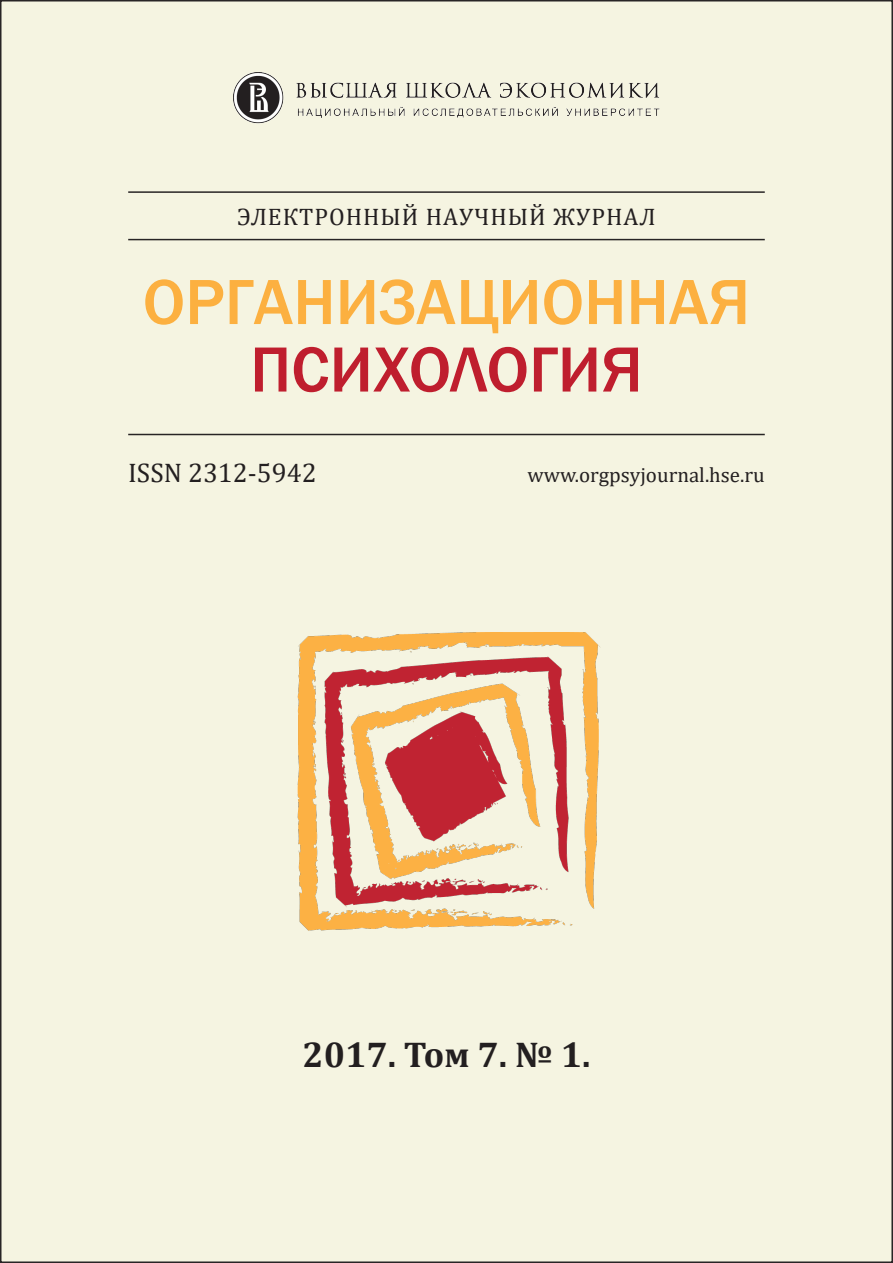
<style>
.page{position:relative;width:893px;height:1263px;background:#fff}
.page>*{position:absolute;margin:0;border:0;box-sizing:border-box;transform-origin:0 0}
.Заголовок-1{font:500 66px/67.5px "Franklin Gothic";color:#fcb040;text-align:center}
.Заголовок-1-2{font:700 36px "Cambria";color:#231f20}
.Заголовок-1-3{font:27px "Cambria";color:#231f20}
.Заголовок-1-4{font:24px "Cambria";letter-spacing:.04em;color:#231f20}
.Заголовок-1-5{font:21px "Cambria";color:#231f20}
.s1{color:#bf1e2e}
</style>
<div class="page">
<div style="left:1px;top:1px;width:891px;height:1261px;background:#f5f4e1"></div>
<img style="left:297px;top:632px;width:304px;height:299px">
<hr style="left:128px;top:191px;width:637px;height:2px;background:#231f20">
<hr style="left:128px;top:239px;width:637px;height:1px;background:#231f20">
<hr style="left:128px;top:434px;width:637px;height:1px;background:#231f20">
<img style="left:234px;top:73px;width:425px;height:50px">
<p class="Заголовок-1-4" style="left:237px;top:202px;width:420px">ЭЛЕКТРОННЫЙ НАУЧНЫЙ ЖУРНАЛ</p>
<p class="Заголовок-1" style="left:143px;top:269px;width:609px">ОРГАНИЗАЦИОННАЯ<br><span class="s1">ПСИХОЛОГИЯ</span></p>
<p class="Заголовок-1-3" style="left:128px;top:456px;width:190px">ISSN 2312-5942</p>
<p class="Заголовок-1-5" style="left:528px;top:462px;width:239px">www.orgpsyjournal.hse.ru</p>
<p class="Заголовок-1-2" style="left:302px;top:1029px;width:290px">2017. Том 7. № 1.</p>
</div>
